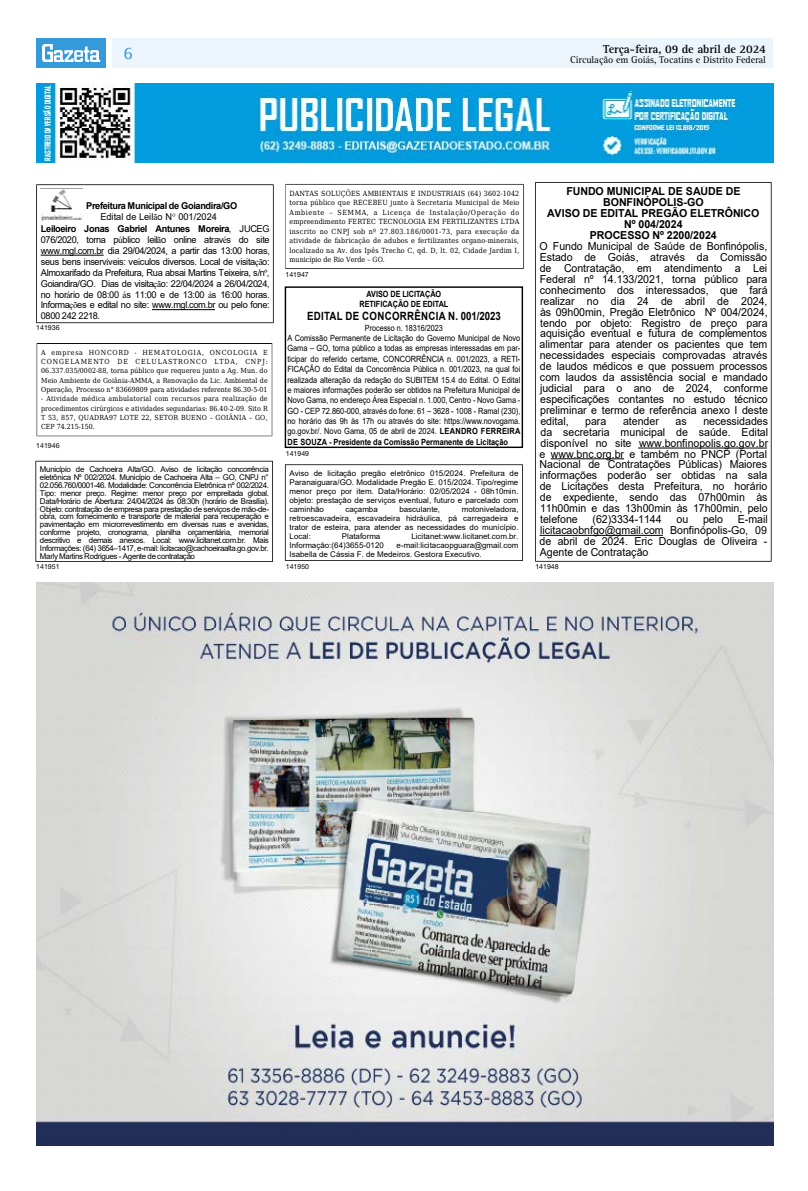
<style>
.page{position:relative;width:808px;height:1191px;background:#fff}
.page>*{position:absolute;margin:0;border:0;box-sizing:border-box;transform-origin:0 0}
.t1{font:18px "Rotis Serif Std";color:#349ada}
.t2{font:700 12px "Rotis Serif Std";letter-spacing:-.01em;color:#000}
.t3{font:700 11.4px "Arial";letter-spacing:.03em;color:#000;scale:.85 1}
.t4{font:11px/10.9px "Arial";letter-spacing:-.005em;color:#000;text-align:justify}
.t5{font:700 11px/10.9px "Arial";letter-spacing:-.005em;color:#000;text-align:center}
.t6{font:10px "Rotis Serif Std";letter-spacing:-.01em;color:#000}
.t7{font:9.4px/10.9px "Arial";letter-spacing:-.04em;color:#000;text-align:justify}
.t8{font:700 9.4px/11px "Arial";letter-spacing:-.04em;color:#000}
.t9{font:8.6px/10.3px "Arial";letter-spacing:-.005em;color:#000;scale:.85 1}
.t10{font:700 8.6px/10.3px "Arial";letter-spacing:-.005em;color:#000;text-align:center;scale:.85 1}
.t11{font:7.9px/8px "Arial";color:#000;text-align:justify}
.t12{font:7.1px/9.5px "DejaVu Serif Condensed";letter-spacing:.025em;color:#000;text-align:justify}
.t13{font:7px/9.3px "DejaVu Serif Condensed";color:#000;text-align:justify}
.t14{font:7px "Helvetica Neue";color:#000}
.s1{font-weight:400}
.s2{font-family:"Times New Roman";font-weight:400}
.s3{font-weight:700}
.s4{font-family:"Times New Roman"}
</style>
<div class="page">
<div style="left:113px;top:38px;width:660px;height:30px;background:#ebf5fb"></div>
<div style="left:36px;top:38px;width:69px;height:30px;background:#349ada"></div>
<svg style="left:42px;top:44px;width:58px;height:18px"></svg>
<img style="left:36px;top:83px;width:737px;height:79px">
<img style="left:36px;top:583px;width:737px;height:563px">
<svg style="left:36px;top:184px;width:238px;height:139px"></svg>
<hr style="left:41px;top:255px;width:63px;height:1px;background:#000">
<hr style="left:152px;top:309px;width:63px;height:1px;background:#000">
<img style="left:40px;top:189px;width:42px;height:33px">
<svg style="left:285px;top:184px;width:239px;height:85px"></svg>
<svg style="left:36px;top:343px;width:236px;height:93px"></svg>
<div style="left:285px;top:286px;width:238px;height:162px;border:1px solid #000"></div>
<svg style="left:285px;top:464px;width:238px;height:97px"></svg>
<svg style="left:35px;top:461px;width:238px;height:101px"></svg>
<svg style="left:535px;top:182px;width:236px;height:380px"></svg>
<hr style="left:638px;top:447px;width:129px;height:1px;background:#000">
<hr style="left:551px;top:458px;width:73px;height:1px;background:#000">
<hr style="left:539px;top:535px;width:124px;height:1px;background:#000">
<h1 class="t1" style="left:124px;top:43px;width:11px">6</h1>
<h2 class="t2" style="left:603px;top:42px;width:164px">Terça-feira, 09 de abril de 2024</h2>
<p class="t6" style="left:570px;top:54px;width:197px">Circulação em Goiás, Tocatins e Distrito Federal</p>
<p class="t8" style="left:100px;top:200px;width:138px;text-indent:-14px">Prefeitura Municipal de Goiandira/GO<br><span class="s1">Edital de Leil</span><span class="s2">ã</span><span class="s1">o N</span><span class="s2">°</span> <span class="s1">001/2024</span></p>
<p class="t7" style="left:41px;top:223px;width:231px"><span class="s3">Leiloeiro Jonas Gabriel Antunes Moreira</span>, JUCEG 076/2020, torna p<span class="s4">ú</span>blico leil<span class="s4">ã</span>o online atrav<span class="s4">é</span>s do site www.mgl.com.br dia 29/04/2024, a partir das 13:00 horas, seus bens inserv<span class="s4">í</span>veis: ve<span class="s4">í</span>culos diversos. Local de visita<span class="s4">çã</span>o:<br>Almoxarifado da Prefeitura, Rua absai Martins Teixeira, s/n<span class="s4">º</span>, Goiandira/GO. Dias de visita<span class="s4">çã</span>o: 22/04/2024 a 26/04/2024, no hor<span class="s4">á</span>rio de 08:00 <span class="s4">á</span>s 11:00 e de 13:00 <span class="s4">á</span>s 16:00 horas.<br>Informa<span class="s4">çõ</span>es e edital no site: www.mgl.com.br ou pelo fone:<br>0800 242 2218.</p>
<p class="t14" style="left:36px;top:323px;width:25px">141936</p>
<p class="t13" style="left:41px;top:347px;width:228px">A empresa HONCORD - HEMATOLOGIA, ONCOLOGIA E CONGELAMENTO DE CELULASTRONCO LTDA, CNPJ:<br>06.337.035/0002-88, torna público que requereu junto a Ag. Mun. do Meio Ambiente de Goiânia-AMMA, a Renovação da Lic. Ambiental de Operação, Processo n° 83669809 para atividades referente 86.30-5-01</p>
<p class="t13" style="left:41px;top:394px;width:228px">- Atividade médica ambulatorial com recursos para realização de procedimentos cirúrgicos e atividades segundarias: 86.40-2-09. Sito R T 53, 857, QUADRA97 LOTE 22, SETOR BUENO – GOIÂNIA – GO, CEP 74.215-150.</p>
<p class="t14" style="left:36px;top:441px;width:25px">141946</p>
<p class="t11" style="left:40px;top:465px;width:231px">Município de Cachoeira Alta/GO. Aviso de licitação concorrência eletrônica Nº 002/2024. Município de Cachoeira Alta – GO, CNPJ n° 02.056.760/0001-46. Modalidade: Concorrência Eletrônica nº 002/2024.<br>Tipo: menor preço. Regime: menor preço por empreitada global.<br>Data/Horário de Abertura: 24/04/2024 às 08:30h (horário de Brasília).<br>Objeto: contratação de empresa para prestação de serviços de mão-de&shy;obra, com fornecimento e transporte de material para recuperação e pavimentação em microrrevestimento em diversas ruas e avenidas, conforme projeto, cronograma, planilha orçamentária, memorial descritivo e demais anexos. Local: www.licitanet.com.br. Mais Informações: (64) 3654–1417, e-mail: licitacao@cachoeiraalta.go.gov.br.<br>Marly Martins Rodrigues - Agente de contratação</p>
<p class="t12" style="left:290px;top:188px;width:231px">DANTAS SOLUÇÕES AMBIENTAIS E INDUSTRIAIS (64) 3602-1042 torna público que RECEBEU junto à Secretaria Municipal de Meio Ambiente – SEMMA, a Licença de Instalação/Operação do empreendimento FERTEC TECNOLOGIA EM FERTILIZANTES LTDA inscrito no CNPJ sob nº 27.803.186/0001-73, para execução da atividade de fabricação de adubos e fertilizantes organo-minerais, localizado na Av. dos Ipês Trecho C, qd. D, lt. 02, Cidade Jardim I, município de Rio Verde – GO.</p>
<p class="t14" style="left:285px;top:270px;width:25px">141947</p>
<p class="t10" style="left:360px;top:289px;width:106px">AVISO DE LICITAÇÃO<br>RETIFICAÇÃO DE EDITAL</p>
<h3 class="t3" style="left:307px;top:308px;width:229px">EDITAL DE CONCORRÊNCIA N. 001/2023</h3>
<p class="t9" style="left:287px;top:322px;width:276px;text-indent:77px">Processo n. 18316/2023<br>A Comissão Permanente de Licitação do Governo Municipal de Novo Gama – GO, torna público a todas as empresas interessadas em par&shy;ticipar do referido certame, CONCORRÊNCIA n. 001/2023, a RETI-FICAÇÃO do Edital da Concorrência Pública n. 001/2023, na qual foi realizada alteração da redação do SUBITEM 15.4 do Edital. O Edital e maiores informações poderão ser obtidos na Prefeitura Municipal de Novo Gama, no endereço Área Especial n. 1.000, Centro - Novo Gama - GO - CEP 72.860-000, através do fone: 61 – 3628 - 1008 - Ramal (230), no horário das 9h às 17h ou através do site: https://www.novogama. go.gov.br/. Novo Gama, 05 de abril de 2024. <span class="s3">LEANDRO FERREIRA DE SOUZA - Presidente da Comissão Permanente de Licitação</span></p>
<p class="t11" style="left:289px;top:469px;width:231px;line-height:9px">Aviso de licitação pregão eletrônico 015/2024. Prefeitura de Paranaiguara/GO. Modalidade Pregão E. 015/2024. Tipo/regime menor preço por item. Data/Horário: 02/05/2024 - 08h10min. objeto: prestação de serviços eventual, futuro e parcelado com caminhão</p>
<p class="t14" style="left:286px;top:449px;width:25px">141949</p>
<p class="t11" style="left:290px;top:505px;width:231px;line-height:9px;text-indent:172px">motoniveladora, retroescavadeira, escavadeira hidráulica, pá carregadeira e trator de esteira, para atender as necessidades do município.<br>Local:</p>
<p class="t11" style="left:346px;top:505px;width:34px">caçamba</p>
<p class="t11" style="left:399px;top:505px;width:42px">basculante,</p>
<p class="t11" style="left:342px;top:532px;width:40px">Plataforma</p>
<p class="t11" style="left:411px;top:532px;width:109px">Licitanet:www.licitanet.com.br.</p>
<p class="t11" style="left:289px;top:541px;width:96px">Informação:(64)3655-0120</p>
<p class="t11" style="left:289px;top:541px;width:230px;line-height:9px;text-indent:107px">e-mail:licitacaopguara@gmail.com<br>Isabella de Cássia F. de Medeiros. Gestora Executivo.</p>
<h3 class="t5" style="left:547px;top:186px;width:214px">FUNDO MUNICIPAL DE SAÚDE DE<br>BONFINÓPOLIS-GO<br>AVISO DE EDITAL PREGÃO ELETRÔNICO<br>Nº 004/2024<br>PROCESSO Nº 2200/2024</h3>
<p class="t4" style="left:540px;top:240px;width:230px">O Fundo Municipal de Saúde de Bonfinópolis, Estado de Goiás, através da Comissão de Contratação, em atendimento a Lei Federal nº 14.133/2021, torna público para conhecimento dos interessados, que fará realizar no dia 24 de abril de 2024, às 09h00min, Pregão Eletrônico Nº 004/2024, tendo por objeto: Registro de preço para aquisição eventual e futura de complementos alimentar para atender os pacientes que tem necessidades especiais comprovadas através de laudos médicos e que possuem processos com laudos da assistência social e mandado judicial para o ano de 2024, conforme especificações contantes no estudo técnico preliminar e termo de referência anexo I deste edital,</p>
<p class="t4" style="left:540px;top:415px;width:230px;text-indent:164px">necessidades da secretaria municipal de saúde. Edital disponível no site www.bonfinopolis.go.gov.br e www.bnc.org.br e também no PNCP (Portal Nacional de Contratações Públicas) Maiores informações poderão ser obtidas na sala de Licitações desta Prefeitura, no horário de expediente, sendo das 07h00min às 11h00min e das 13h00min às 17h00min, pelo telefone</p>
<h3 class="t4" style="left:585px;top:415px;width:23px">para</h3>
<h3 class="t4" style="left:623px;top:415px;width:37px">atender</h3>
<h3 class="t4" style="left:675px;top:415px;width:13px">as</h3>
<h3 class="t4" style="left:592px;top:514px;width:71px">(62)3334-1144</h3>
<h3 class="t4" style="left:676px;top:514px;width:13px">ou</h3>
<h3 class="t4" style="left:703px;top:514px;width:22px">pelo</h3>
<h3 class="t4" style="left:540px;top:514px;width:230px;text-indent:198px">E-mail licitacaobnfgo@gmail.com Bonfinópolis-Go, 09 de abril de 2024. Eric Douglas de Oliveira - Agente de Contratação</h3>
<p class="t14" style="left:36px;top:562px;width:25px">141951</p>
<p class="t14" style="left:286px;top:562px;width:25px">141950</p>
<p class="t14" style="left:535px;top:562px;width:25px">141948</p>
</div>
